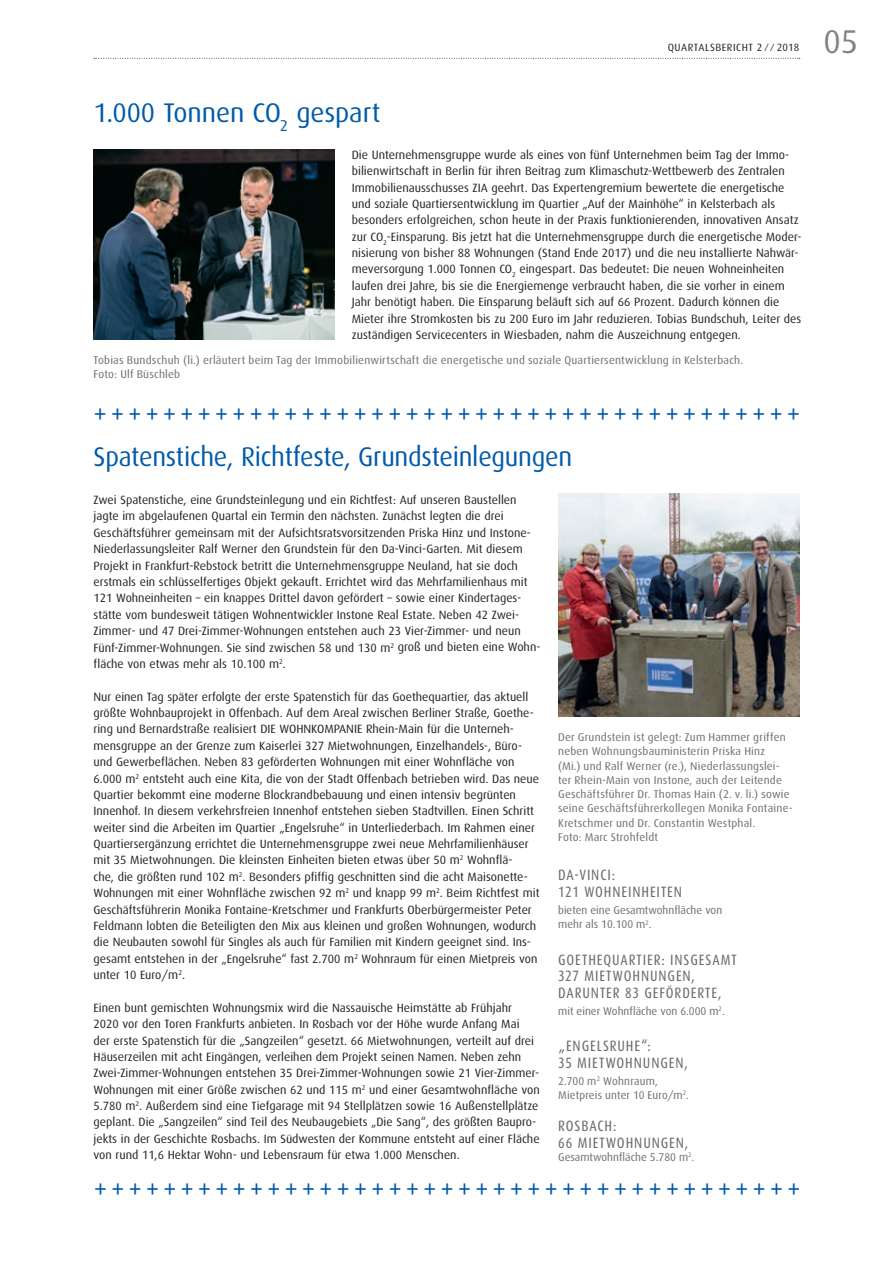
<style>
.page{position:relative;width:893px;height:1263px;background:#fff}
.page>*{position:absolute;margin:0;border:0;box-sizing:border-box;transform-origin:0 0}
.t1{font:32.85px "Dax";color:#808285}
.t2{font:27px/42.9px "Dax";letter-spacing:-.01em;color:#015aaa}
.t3{font:15px/16.5px "Dax Condensed";letter-spacing:.06em;color:#6c6d70}
.t4{font:12px/16.4px "Dax";color:#231f20}
.t5{font:11.25px/14.2px "Dax";letter-spacing:.015em;color:#6c6d70}
.t6{font:10.5px "Dax";letter-spacing:.045em;color:#231f20}
</style>
<div class="page">
<svg style="left:94px;top:58px;width:706px;height:1px"></svg>
<img style="left:558px;top:493px;width:241px;height:223px">
<img style="left:94px;top:150px;width:241px;height:189px">
<h2 class="t2" style="left:94px;top:92px;width:288px">1.000 Tonnen CO<sub>2</sub> gespart</h2>
<p class="t6" style="left:668px;top:41px;width:133px">QUARTALSBERICHT 2 ⁄ ⁄ 2018</p>
<p class="t4" style="left:352px;top:147px;width:451px">Die Unternehmensgruppe wurde als eines von fünf Unternehmen beim Tag der Immo&shy;bilienwirtschaft in Berlin für ihren Beitrag zum Klimaschutz-Wettbewerb des Zentralen Immobilienausschusses ZIA geehrt. Das Expertengremium bewertete die energetische und soziale Quartiersentwicklung im Quartier „Auf der Mainhöhe“ in Kelsterbach als besonders erfolgreichen, schon heute in der Praxis funktionierenden, innovativen Ansatz zur CO<sub>2</sub>-Einsparung. Bis jetzt hat die Unternehmensgruppe durch die energetische Moder&shy;nisierung von bisher 88 Wohnungen (Stand Ende 2017) und die neu installierte Nahwär&shy;meversorgung 1.000 Tonnen CO<sub>2</sub> eingespart. Das bedeutet: Die neuen Wohneinheiten laufen drei Jahre, bis sie die Energiemenge verbraucht haben, die sie vorher in einem Jahr benötigt haben. Die Einsparung beläuft sich auf 66 Prozent. Dadurch können die Mieter ihre Stromkosten bis zu 200 Euro im Jahr reduzieren. Tobias Bundschuh, Leiter des zuständigen Servicecenters in Wiesbaden, nahm die Auszeichnung entgegen.</p>
<p class="t5" style="left:94px;top:353px;width:651px">Tobias Bundschuh (li.) erläutert beim Tag der Immobilienwirtschaft die energetische und soziale Quartiersentwicklung in Kelsterbach.<br>Foto: Ulf Büschleb</p>
<h2 class="t2" style="left:93px;top:393px;width:709px">+++++++++++++++++++++++++++++++++++++++++<br>Spatenstiche, Richtfeste, Grundsteinlegungen</h2>
<p class="t4" style="left:94px;top:492px;width:448px">Zwei Spatenstiche, eine Grundsteinlegung und ein Richtfest: Auf unseren Baustellen jagte im abgelaufenen Quartal ein Termin den nächsten. Zunächst legten die drei Geschäftsführer gemeinsam mit der Aufsichtsratsvorsitzenden Priska Hinz und Instone-Niederlassungsleiter Ralf Werner den Grundstein für den Da-Vinci-Garten. Mit diesem Projekt in Frankfurt-Rebstock betritt die Unternehmensgruppe Neuland, hat sie doch erstmals ein schlüsselfertiges Objekt gekauft. Errichtet wird das Mehrfamilienhaus mit 121 Wohneinheiten – ein knappes Drittel davon gefördert – sowie einer Kindertages&shy;stätte vom bundesweit tätigen Wohnentwickler Instone Real Estate. Neben 42 Zwei-Zimmer- und 47 Drei-Zimmer-Wohnungen entstehen auch 23 Vier-Zimmer- und neun Fünf-Zimmer-Wohnungen. Sie sind zwischen 58 und 130 m<sup>2</sup> groß und bieten eine Wohn&shy;fläche von etwas mehr als 10.100 m<sup>2</sup>.</p>
<p class="t4" style="left:94px;top:688px;width:447px">Nur einen Tag später erfolgte der erste Spatenstich für das Goethequartier, das aktuell größte Wohnbauprojekt in Offenbach. Auf dem Areal zwischen Berliner Straße, Goethe&shy;ring und Bernardstraße realisiert DIE WOHNKOMPANIE Rhein-Main für die Unterneh&shy;mensgruppe an der Grenze zum Kaiserlei 327 Mietwohnungen, Einzelhandels-, Büro&shy;und Gewerbeflächen. Neben 83 geförderten Wohnungen mit einer Wohnfläche von 6.000 m<sup>2</sup> entsteht auch eine Kita, die von der Stadt Offenbach betrieben wird. Das neue Quartier bekommt eine moderne Blockrandbebauung und einen intensiv begrünten Innenhof. In diesem verkehrsfreien Innenhof entstehen sieben Stadtvillen. Einen Schritt weiter sind die Arbeiten im Quartier „Engelsruhe“ in Unterliederbach. Im Rahmen einer Quartiersergänzung errichtet die Unternehmensgruppe zwei neue Mehrfamilienhäuser mit 35 Mietwohnungen. Die kleinsten Einheiten bieten etwas über 50 m<sup>2</sup> Wohnflä-<br>che, die größten rund 102 m<sup>2</sup>. Besonders pfiffig geschnitten sind die acht Maisonette-Wohnungen mit einer Wohnfläche zwischen 92 m<sup>2</sup> und knapp 99 m<sup>2</sup>. Beim Richtfest mit Geschäftsführerin Monika Fontaine-Kretschmer und Frankfurts Oberbürgermeister Peter Feldmann lobten die Beteiligten den Mix aus kleinen und großen Wohnungen, wodurch die Neubauten sowohl für Singles als auch für Familien mit Kindern geeignet sind. Ins&shy;gesamt entstehen in der „Engelsruhe“ fast 2.700 m<sup>2</sup> Wohnraum für einen Mietpreis von unter 10 Euro/m<sup>2</sup>.</p>
<p class="t4" style="left:94px;top:999px;width:448px">Einen bunt gemischten Wohnungsmix wird die Nassauische Heimstätte ab Frühjahr 2020 vor den Toren Frankfurts anbieten. In Rosbach vor der Höhe wurde Anfang Mai<br>der erste Spatenstich für die „Sangzeilen“ gesetzt. 66 Mietwohnungen, verteilt auf drei Häuserzeilen mit acht Eingängen, verleihen dem Projekt seinen Namen. Neben zehn Zwei-Zimmer-Wohnungen entstehen 35 Drei-Zimmer-Wohnungen sowie 21 Vier-Zimmer-Wohnungen mit einer Größe zwischen 62 und 115 m<sup>2</sup> und einer Gesamtwohnfläche von 5.780 m<sup>2</sup>. Außerdem sind eine Tiefgarage mit 94 Stellplätzen sowie 16 Außenstellplätze geplant. Die „Sangzeilen“ sind Teil des Neubaugebiets „Die Sang“, des größten Baupro&shy;jekts in der Geschichte Rosbachs. Im Südwesten der Kommune entsteht auf einer Fläche von rund 11,6 Hektar Wohn- und Lebensraum für etwa 1.000 Menschen.</p>
<p class="t5" style="left:558px;top:730px;width:236px">Der Grundstein ist gelegt: Zum Hammer griffen neben Wohnungsbauministerin Priska Hinz<br>(Mi.) und Ralf Werner (re.), Niederlassungslei&shy;ter Rhein-Main von Instone, auch der Leitende Geschäftsführer Dr. Thomas Hain (2. v. li.) sowie seine Geschäftsführerkollegen Monika Fontaine-Kretschmer und Dr. Constantin Westphal.<br>Foto: Marc Strohfeldt</p>
<p class="t3" style="left:558px;top:867px;width:125px">DA-VINCI:<br>121 WOHNEINHEITEN</p>
<p class="t5" style="left:558px;top:903px;width:166px">bieten eine Gesamtwohnfläche von mehr als 10.100 m<sup>2</sup>.</p>
<p class="t3" style="left:558px;top:951px;width:180px">GOETHEQUARTIER: INSGESAMT<br>327 MIETWOHNUNGEN,<br>DARUNTER 83 GEFÖRDERTE,</p>
<p class="t5" style="left:558px;top:1004px;width:168px">mit einer Wohnfläche von 6.000 m<sup>2</sup>.</p>
<p class="t3" style="left:558px;top:1038px;width:131px">„ENGELSRUHE“:<br>35 MIETWOHNUNGEN,</p>
<p class="t5" style="left:558px;top:1074px;width:132px">2.700 m<sup>2</sup> Wohnraum,<br>Mietpreis unter 10 Euro/m<sup>2</sup>.</p>
<p class="t3" style="left:558px;top:1118px;width:132px">ROSBACH:<br>66 MIETWOHNUNGEN,</p>
<p class="t5" style="left:558px;top:1149px;width:138px">Gesamtwohnfläche 5.780 m<sup>2</sup>.</p>
<h2 class="t2" style="left:94px;top:1167px;width:709px">+++++++++++++++++++++++++++++++++++++++++</h2>
<h1 class="t1" style="left:823px;top:24px;width:36px">05</h1>
</div>
